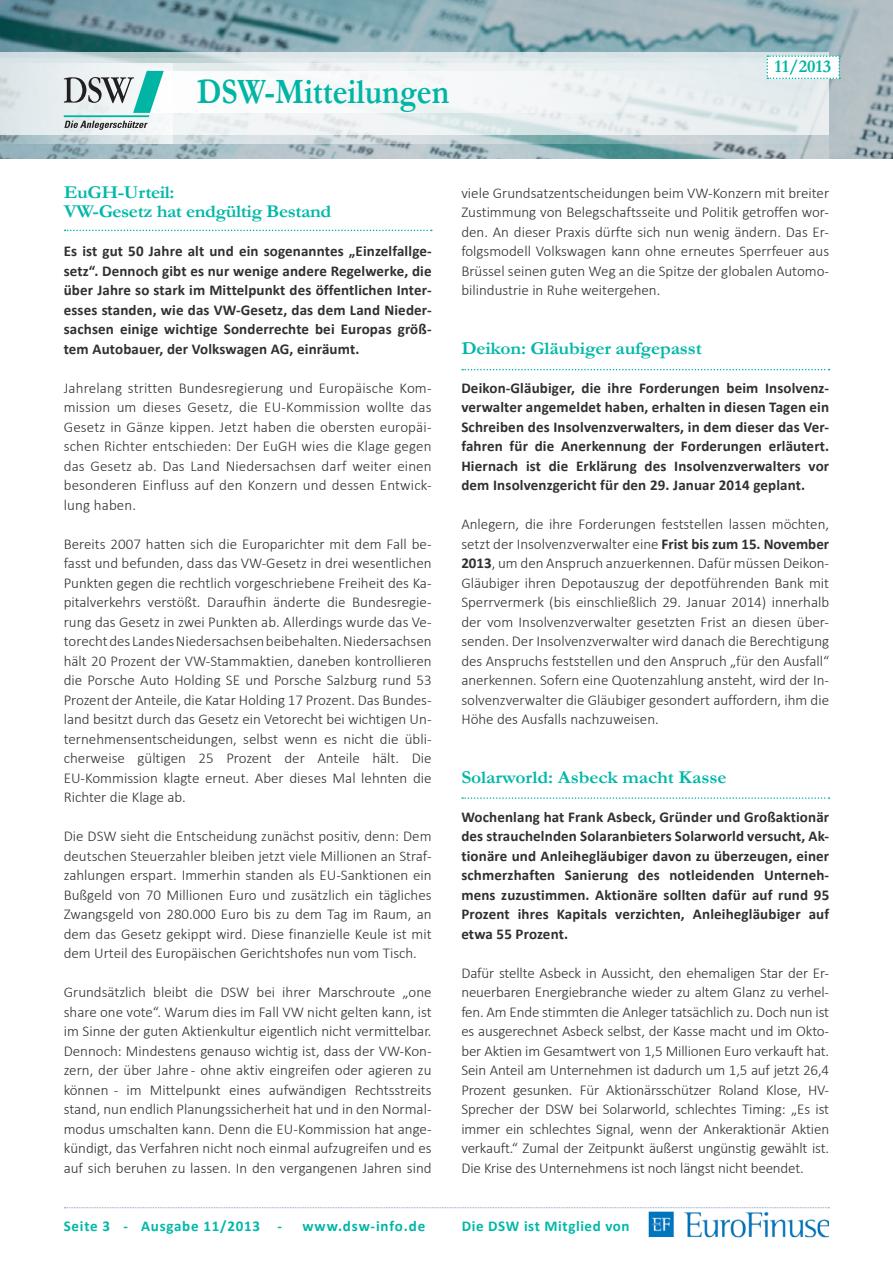
<style>
.page{position:relative;width:893px;height:1263px;background:#fff}
.page>*{position:absolute;margin:0;border:0;box-sizing:border-box;transform-origin:0 0}
.t1{font:700 36px "Garamond";color:#00b5a4;scale:.88 1}
.Überschrift_Artikel{font:700 18.15px/19.5px "Garamond";letter-spacing:-.01em;color:#00b8a8;scale:1.08 1}
.t2{font:700 18px "Garamond";color:#00b5a4}
.Fließtext_DSW_Newsle{font:300 15px/19.5px "Calibri";color:#312f30;text-align:justify}
.Fließtext_DSW_Newsle-2{font:700 15px/19.5px "Calibri";letter-spacing:.01em;color:#312f30;text-align:justify}
.t3{font:700 15px "Calibri";letter-spacing:.04em;color:#00b8a8}
.t4{font:700 15px "Calibri";letter-spacing:.06em;color:#00b5a4}
.s1{font-weight:700}
</style>
<div class="page">
<img style="left:0;top:0;width:893px;height:158px">
<svg style="left:0;top:135px;width:829px;height:24px;background:#a5bcc1"></svg>
<svg style="left:0;top:52px;width:829px;height:83px;fill:#e4ebee"></svg>
<svg style="left:767px;top:55px;width:73px;height:24px"></svg>
<div style="left:149px;top:71px;width:589px;height:42px;background:linear-gradient(to right,#fff,#e7eeef)"></div>
<svg style="left:0;top:63px;width:172px;height:81px;fill:#e2eaed"></svg>
<svg style="left:65px;top:1207px;width:764px;height:1px"></svg>
<svg style="left:64px;top:71px;width:100px;height:59px"></svg>
<img style="left:641px;top:1208px;width:188px;height:30px">
<svg style="left:65px;top:230px;width:367px;height:1px"></svg>
<svg style="left:462px;top:369px;width:367px;height:1px"></svg>
<svg style="left:462px;top:797px;width:367px;height:2px"></svg>
<h1 class="t1" style="left:197px;top:70px;width:288px">DSW-Mitteilungen</h1>
<p class="t2" style="left:774px;top:56px;width:58px">11/2013</p>
<p class="Überschrift_Artikel" style="left:64px;top:182px;width:249px">EuGH-Urteil:<br>VW-Gesetz hat endgültig Bestand</p>
<p class="Fließtext_DSW_Newsle-2" style="left:64px;top:241px;width:369px">Es ist gut 50 Jahre alt und ein sogenanntes „Einzelfallge&shy;setz“. Dennoch gibt es nur wenige andere Regelwerke, die über Jahre so stark im Mittelpunkt des öffentlichen Inter&shy;esses standen, wie das VW-Gesetz, das dem Land Nieder&shy;sachsen einige wichtige Sonderrechte bei Europas größ&shy;tem Autobauer, der Volkswagen AG, einräumt.</p>
<p class="Fließtext_DSW_Newsle" style="left:64px;top:378px;width:369px">Jahrelang stritten Bundesregierung und Europäische Kom&shy;mission um dieses Gesetz, die EU-Kommission wollte das Gesetz in Gänze kippen. Jetzt haben die obersten europäi&shy;schen Richter entschieden: Der EuGH wies die Klage gegen das Gesetz ab. Das Land Niedersachsen darf weiter einen besonderen Einfluss auf den Konzern und dessen Entwick&shy;lung haben.</p>
<p class="Fließtext_DSW_Newsle" style="left:64px;top:534px;width:369px">Bereits 2007 hatten sich die Europarichter mit dem Fall be&shy;fasst und befunden, dass das VW-Gesetz in drei wesentlichen Punkten gegen die rechtlich vorgeschriebene Freiheit des Ka&shy;pitalverkehrs verstößt. Daraufhin änderte die Bundesregie&shy;rung das Gesetz in zwei Punkten ab. Allerdings wurde das Ve&shy;torecht des Landes Niedersachsen beibehalten. Niedersachsen hält 20 Prozent der VW-Stammaktien, daneben kontrollieren die Porsche Auto Holding SE und Porsche Salzburg rund 53<br>Prozent der Anteile, die Katar Holding 17 Prozent. Das Bundes&shy;land besitzt durch das Gesetz ein Vetorecht bei wichtigen Un&shy;ternehmensentscheidungen, selbst wenn es nicht die übli&shy;cherweise gültigen 25 Prozent der Anteile hält. Die EU-Kommission klagte erneut. Aber dieses Mal lehnten die Richter die Klage ab.</p>
<p class="Fließtext_DSW_Newsle" style="left:64px;top:826px;width:369px">Die DSW sieht die Entscheidung zunächst positiv, denn: Dem deutschen Steuerzahler bleiben jetzt viele Millionen an Straf&shy;zahlungen erspart. Immerhin standen als EU-Sanktionen ein Bußgeld von 70 Millionen Euro und zusätzlich ein tägliches Zwangsgeld von 280.000 Euro bis zu dem Tag im Raum, an dem das Gesetz gekippt wird. Diese finanzielle Keule ist mit dem Urteil des Europäischen Gerichtshofes nun vom Tisch.</p>
<p class="Fließtext_DSW_Newsle" style="left:64px;top:982px;width:369px">Grundsätzlich bleibt die DSW bei ihrer Marschroute „one share one vote“. Warum dies im Fall VW nicht gelten kann, ist im Sinne der guten Aktienkultur eigentlich nicht vermittelbar.<br>Dennoch: Mindestens genauso wichtig ist, dass der VW-Kon&shy;zern, der über Jahre - ohne aktiv eingreifen oder agieren zu können - im Mittelpunkt eines aufwändigen Rechtsstreits stand, nun endlich Planungssicherheit hat und in den Normal&shy;modus umschalten kann. Denn die EU-Kommission hat ange&shy;kündigt, das Verfahren nicht noch einmal aufzugreifen und es auf sich beruhen zu lassen. In den vergangenen Jahren sind</p>
<p class="Fließtext_DSW_Newsle" style="left:461px;top:183px;width:369px">viele Grundsatzentscheidungen beim VW-Konzern mit breiter Zustimmung von Belegschaftsseite und Politik getroffen wor&shy;den. An dieser Praxis dürfte sich nun wenig ändern. Das Er&shy;folgsmodell Volkswagen kann ohne erneutes Sperrfeuer aus Brüssel seinen guten Weg an die Spitze der globalen Automo&shy;bilindustrie in Ruhe weitergehen.</p>
<p class="Überschrift_Artikel" style="left:461px;top:338px;width:224px">Deikon: Gläubiger aufgepasst</p>
<p class="Fließtext_DSW_Newsle-2" style="left:461px;top:378px;width:369px">Deikon-Gläubiger, die ihre Forderungen beim Insolvenz&shy;verwalter angemeldet haben, erhalten in diesen Tagen ein Schreiben des Insolvenzverwalters, in dem dieser das Ver&shy;fahren für die Anerkennung der Forderungen erläutert.<br>Hiernach ist die Erklärung des Insolvenzverwalters vor dem Insolvenzgericht für den 29. Januar 2014 geplant.</p>
<p class="Fließtext_DSW_Newsle" style="left:461px;top:514px;width:369px">Anlegern, die ihre Forderungen feststellen lassen möchten, setzt der Insolvenzverwalter eine <span class="s1">Frist bis zum 15. November 2013</span>, um den Anspruch anzuerkennen. Dafür müssen Deikon-Gläubiger ihren Depotauszug der depotführenden Bank mit Sperrvermerk (bis einschließlich 29. Januar 2014) innerhalb der vom Insolvenzverwalter gesetzten Frist an diesen über&shy;senden. Der Insolvenzverwalter wird danach die Berechtigung des Anspruchs feststellen und den Anspruch „für den Ausfall“ anerkennen. Sofern eine Quotenzahlung ansteht, wird der In&shy;solvenzverwalter die Gläubiger gesondert auffordern, ihm die Höhe des Ausfalls nachzuweisen.</p>
<p class="Überschrift_Artikel" style="left:461px;top:767px;width:247px">Solarworld: Asbeck macht Kasse</p>
<p class="Fließtext_DSW_Newsle-2" style="left:461px;top:807px;width:369px">Wochenlang hat Frank Asbeck, Gründer und Großaktionär des strauchelnden Solaranbieters Solarworld versucht, Ak&shy;tionäre und Anleihegläubiger davon zu überzeugen, einer schmerzhaften Sanierung des notleidenden Unterneh&shy;mens zuzustimmen. Aktionäre sollten dafür auf rund 95<br>Prozent ihres Kapitals verzichten, Anleihegläubiger auf etwa 55 Prozent.</p>
<p class="Fließtext_DSW_Newsle" style="left:461px;top:963px;width:369px">Dafür stellte Asbeck in Aussicht, den ehemaligen Star der Er&shy;neuerbaren Energiebranche wieder zu altem Glanz zu verhel&shy;fen. Am Ende stimmten die Anleger tatsächlich zu. Doch nun ist es ausgerechnet Asbeck selbst, der Kasse macht und im Okto&shy;ber Aktien im Gesamtwert von 1,5 Millionen Euro verkauft hat.<br>Sein Anteil am Unternehmen ist dadurch um 1,5 auf jetzt 26,4<br>Prozent gesunken. Für Aktionärsschützer Roland Klose, HV-Sprecher der DSW bei Solarworld, schlechtes Timing: „Es ist immer ein schlechtes Signal, wenn der Ankeraktionär Aktien verkauft.“ Zumal der Zeitpunkt äußerst ungünstig gewählt ist.<br>Die Krise des Unternehmens ist noch längst nicht beendet.</p>
<p class="t3" style="left:64px;top:1217px;width:220px">Seite 3 - Ausgabe 11/2013 -</p>
<p class="t4" style="left:302px;top:1217px;width:124px">www.dsw-info.de</p>
<p class="t3" style="left:462px;top:1217px;width:169px">Die DSW ist Mitglied von</p>
</div>
